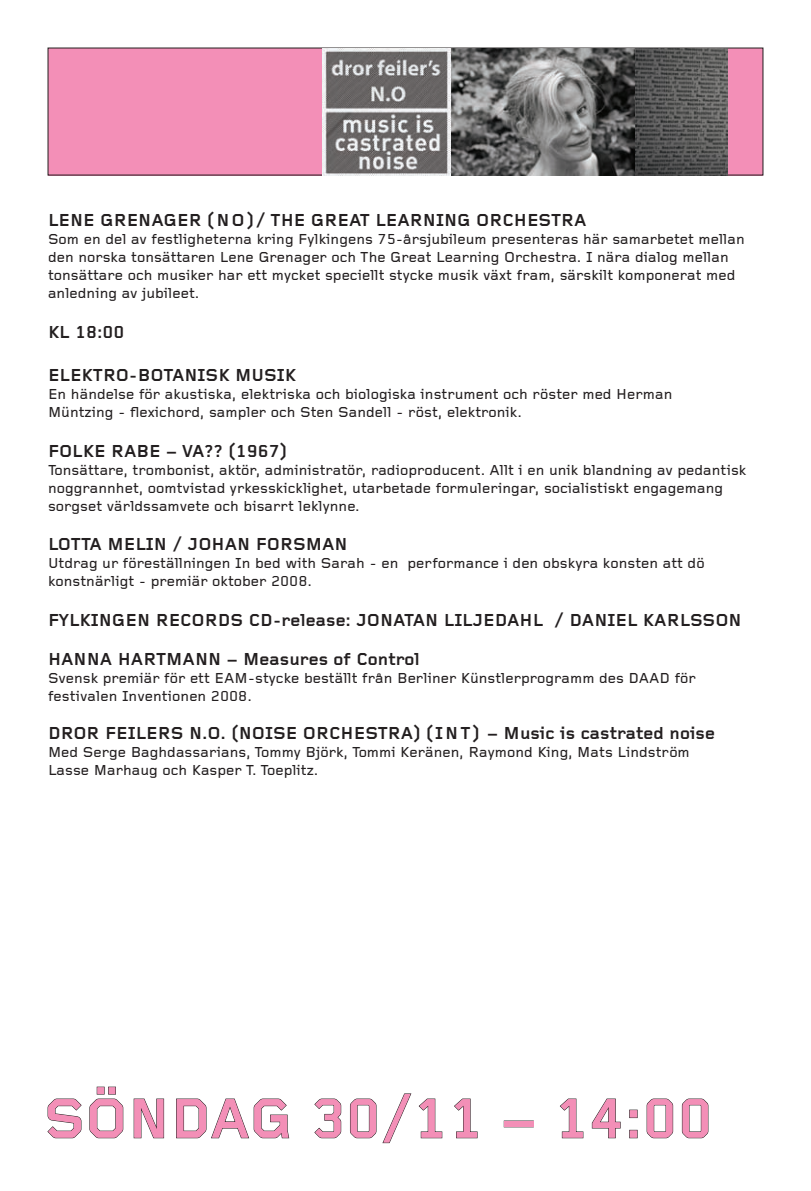
<style>
.page{position:relative;width:811px;height:1191px;background:#fff}
.page>*{position:absolute;margin:0;border:0;box-sizing:border-box;transform-origin:0 0}
.t1{font:700 58px "Foundry Gridnik";color:#f38fb7}
.t2{font:700 18px/39.6px "Foundry Gridnik";color:#231f20}
.t3{font:500 15px/18px "Foundry Gridnik";color:#231f20}
</style>
<div class="page">
<div style="left:48px;top:48px;width:715px;height:127px;background:#f38fb7"></div>
<svg style="left:47px;top:1098px;width:35px;height:40px"></svg>
<svg style="left:89px;top:1086px;width:35px;height:52px"></svg>
<svg style="left:133px;top:1098px;width:32px;height:40px"></svg>
<svg style="left:176px;top:1098px;width:114px;height:40px"></svg>
<svg style="left:314px;top:1098px;width:28px;height:40px"></svg>
<svg style="left:350px;top:1093px;width:61px;height:50px"></svg>
<svg style="left:418px;top:1098px;width:25px;height:40px"></svg>
<svg style="left:454px;top:1098px;width:24px;height:40px"></svg>
<svg style="left:560px;top:1098px;width:24px;height:40px"></svg>
<svg style="left:591px;top:1098px;width:30px;height:40px"></svg>
<svg style="left:629px;top:1109px;width:9px;height:29px"></svg>
<svg style="left:646px;top:1098px;width:27px;height:40px"></svg>
<svg style="left:681px;top:1098px;width:28px;height:40px"></svg>
<img style="left:450px;top:48px;width:185px;height:127px">
<img style="left:635px;top:48px;width:92px;height:127px">
<img style="left:322px;top:48px;width:128px;height:127px">
<p class="t2" style="left:48px;top:201px;width:540px">LENE GRENAGER (NO)/ THE GREAT LEARNING ORCHESTRA</p>
<p class="t3" style="left:48px;top:231px;width:698px">Som en del av festligheterna kring Fylkingens 75-årsjubileum presenteras här samarbetet mellan den norska tonsättaren Lene Grenager och The Great Learning Orchestra. I nära dialog mellan tonsättare och musiker har ett mycket speciellt stycke musik växt fram, särskilt komponerat med anledning av jubileet.</p>
<p class="t2" style="left:48px;top:313px;width:78px">KL 18:00</p>
<p class="t2" style="left:48px;top:356px;width:250px">ELEKTRO-BOTANISK MUSIK</p>
<p class="t3" style="left:48px;top:386px;width:626px">En händelse för akustiska, elektriska och biologiska instrument och röster med Herman<br>Müntzing - flexichord, sampler och Sten Sandell - röst, elektronik.</p>
<p class="t2" style="left:48px;top:432px;width:240px">FOLKE RABE – VA?? (1967)</p>
<p class="t3" style="left:48px;top:461px;width:700px">Tonsättare, trombonist, aktör, administratör, radioproducent. Allt i en unik blandning av pedantisk noggrannhet, oomtvistad yrkesskicklighet, utarbetade formuleringar, socialistiskt engagemang sorgset världssamvete och bisarrt leklynne.</p>
<p class="t2" style="left:48px;top:525px;width:301px">LOTTA MELIN / JOHAN FORSMAN</p>
<p class="t3" style="left:48px;top:555px;width:658px">Utdrag ur föreställningen In bed with Sarah - en performance i den obskyra konsten att dö konstnärligt - premiär oktober 2008.</p>
<p class="t2" style="left:48px;top:601px;width:695px">FYLKINGEN RECORDS CD-release: JONATAN LILJEDAHL / DANIEL KARLSSON<br>HANNA HARTMANN – Measures of Control</p>
<p class="t3" style="left:48px;top:670px;width:650px">Svensk premiär för ett EAM-stycke beställt från Berliner Künstlerprogramm des DAAD för festivalen Inventionen 2008.</p>
<p class="t2" style="left:48px;top:714px;width:668px">DROR FEILERS N.O. (NOISE ORCHESTRA) (INT) – Music is castrated noise</p>
<p class="t3" style="left:48px;top:744px;width:643px">Med Serge Baghdassarians, Tommy Björk, Tommi Keränen, Raymond King, Mats Lindström<br>Lasse Marhaug och Kasper T. Toeplitz.</p>
<h1 class="t1" style="left:44px;top:1086px;width:670px">SÖNDAG 30/11 – 14:00</h1>
</div>
